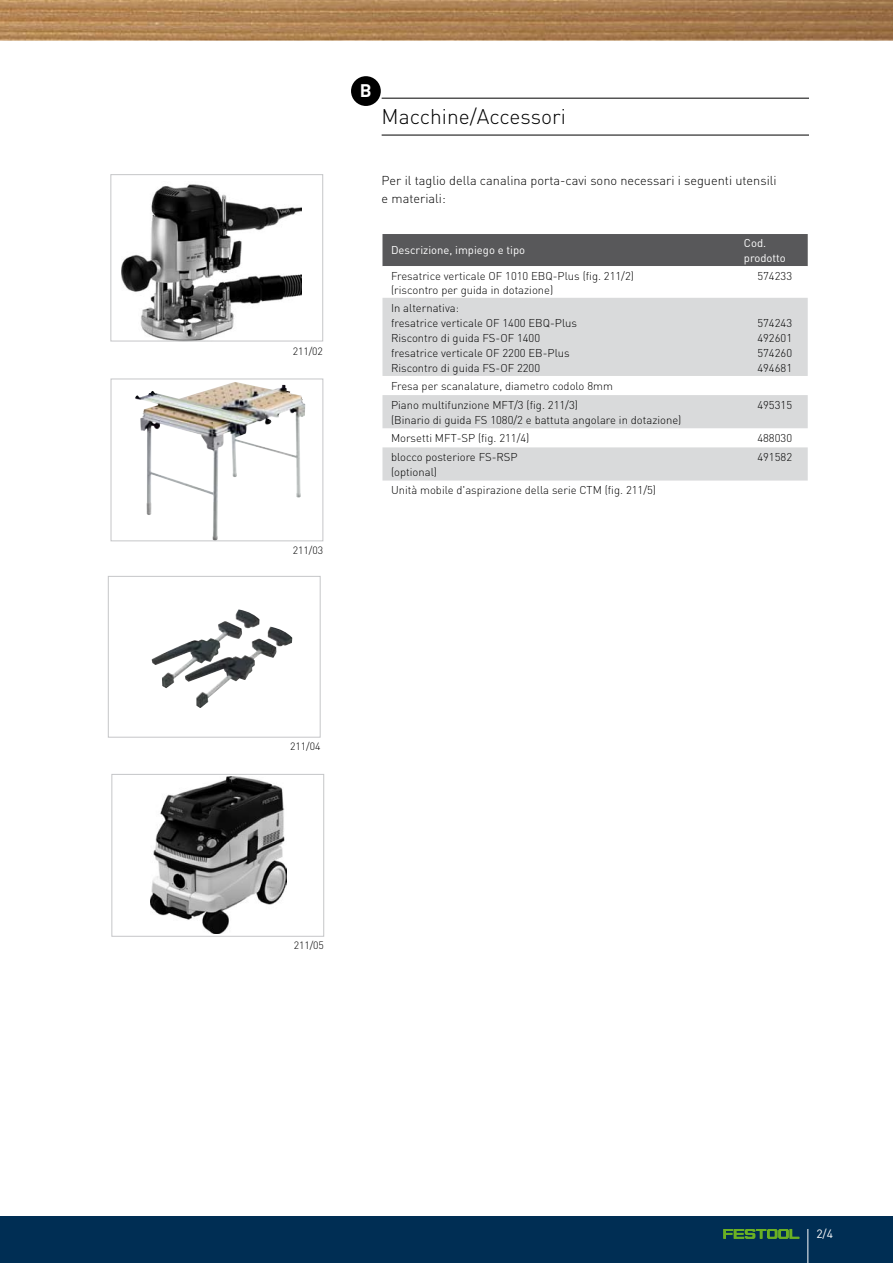
<style>
.page{position:relative;width:893px;height:1263px;background:#fff}
.page>*{position:absolute;margin:0;border:0;box-sizing:border-box;transform-origin:0 0}
.t1{font:300 21px "DIN Pro";color:#000}
.t2{font:700 18px "DIN Pro";color:#fff}
.t3{font:300 12.75px/18px "DIN Pro";color:#000}
.t4{font:12px "DIN Pro";color:#fff}
.t5{font:300 11.25px/15px "DIN Pro";color:#000}
.t6{font:11.25px/15px "DIN Pro";color:#fff}
.t7{font:300 10.5px "DIN Pro";letter-spacing:-.005em;color:#000}
</style>
<div class="page">
<div style="left:0;top:1216px;width:893px;height:47px;background:#002e54"></div>
<img style="left:0;top:0;width:893px;height:41px">
<svg style="left:723px;top:1229px;width:76px;height:10px"></svg>
<hr style="left:807px;top:1229px;width:1px;height:34px;background:#fff">
<div style="left:382px;top:234px;width:426px;height:32px;background:#58585a"></div>
<div style="left:382px;top:298px;width:426px;height:78px;background:#d9dadb"></div>
<svg style="left:382px;top:395px;width:426px;height:86px"></svg>
<img style="left:122px;top:184px;width:180px;height:155px">
<div style="left:111px;top:174px;width:212px;height:167px;border:1px solid #c5c6c8"></div>
<div style="left:351px;top:76px;width:30px;height:30px;background:#000;border-radius:50%"></div>
<hr style="left:382px;top:98px;width:427px;height:1px;background:#000">
<hr style="left:382px;top:135px;width:427px;height:1px;background:#000">
<img style="left:135px;top:385px;width:161px;height:154px">
<div style="left:111px;top:379px;width:212px;height:162px;border:1px solid #c5c6c8"></div>
<img style="left:152px;top:609px;width:140px;height:99px">
<div style="left:108px;top:576px;width:212px;height:161px;border:1px solid #c5c6c8"></div>
<img style="left:150px;top:777px;width:136px;height:156px">
<div style="left:112px;top:774px;width:212px;height:162px;border:1px solid #c5c6c8"></div>
<p class="t7" style="left:293px;top:344px;width:32px">211/02</p>
<p class="t7" style="left:293px;top:543px;width:32px">211/03</p>
<h2 class="t2" style="left:360px;top:79px;width:13px">B</h2>
<h1 class="t1" style="left:382px;top:102px;width:186px">Macchine/Accessori</h1>
<p class="t3" style="left:382px;top:170px;width:396px">Per il taglio della canalina porta-cavi sono necessari i seguenti utensili e materiali:</p>
<p class="t6" style="left:391px;top:242px;width:136px">Descrizione, impiego e tipo</p>
<p class="t6" style="left:744px;top:235px;width:43px">Cod. prodotto</p>
<p class="t5" style="left:391px;top:269px;width:245px;line-height:13.5px">Fresatrice verticale OF 1010 EBQ-Plus (fig. 211/2) (riscontro per guida in dotazione)</p>
<p class="t5" style="left:757px;top:268px;width:36px">574233</p>
<p class="t5" style="left:391px;top:300px;width:188px">In alternativa:<br>fresatrice verticale OF 1400 EBQ-Plus<br>Riscontro di guida FS-OF 1400 fresatrice verticale OF 2200 EB-Plus<br>Riscontro di guida FS-OF 2200</p>
<p class="t5" style="left:757px;top:315px;width:36px;text-align:justify">574243<br>492601<br>574260<br>494681</p>
<p class="t5" style="left:391px;top:376px;width:223px;line-height:19.2px">Fresa per scanalature, diametro codolo 8mm<br>Piano multifunzione MFT/3 (fig. 211/3)</p>
<p class="t5" style="left:391px;top:412px;width:292px">(Binario di guida FS 1080/2 e battuta angolare in dotazione)</p>
<p class="t5" style="left:757px;top:397px;width:36px">495315</p>
<p class="t5" style="left:391px;top:430px;width:140px">Morsetti MFT-SP (fig. 211/4)</p>
<p class="t5" style="left:757px;top:430px;width:36px">488030</p>
<p class="t5" style="left:391px;top:449px;width:128px">blocco posteriore FS-RSP (optional)</p>
<p class="t5" style="left:757px;top:449px;width:36px">491582</p>
<p class="t5" style="left:391px;top:482px;width:267px">Unità mobile d'aspirazione della serie CTM (fig. 211/5)</p>
<p class="t7" style="left:290px;top:739px;width:32px">211/04</p>
<p class="t7" style="left:294px;top:938px;width:32px">211/05</p>
<p class="t4" style="left:816px;top:1225px;width:18px">2/4</p>
</div>
